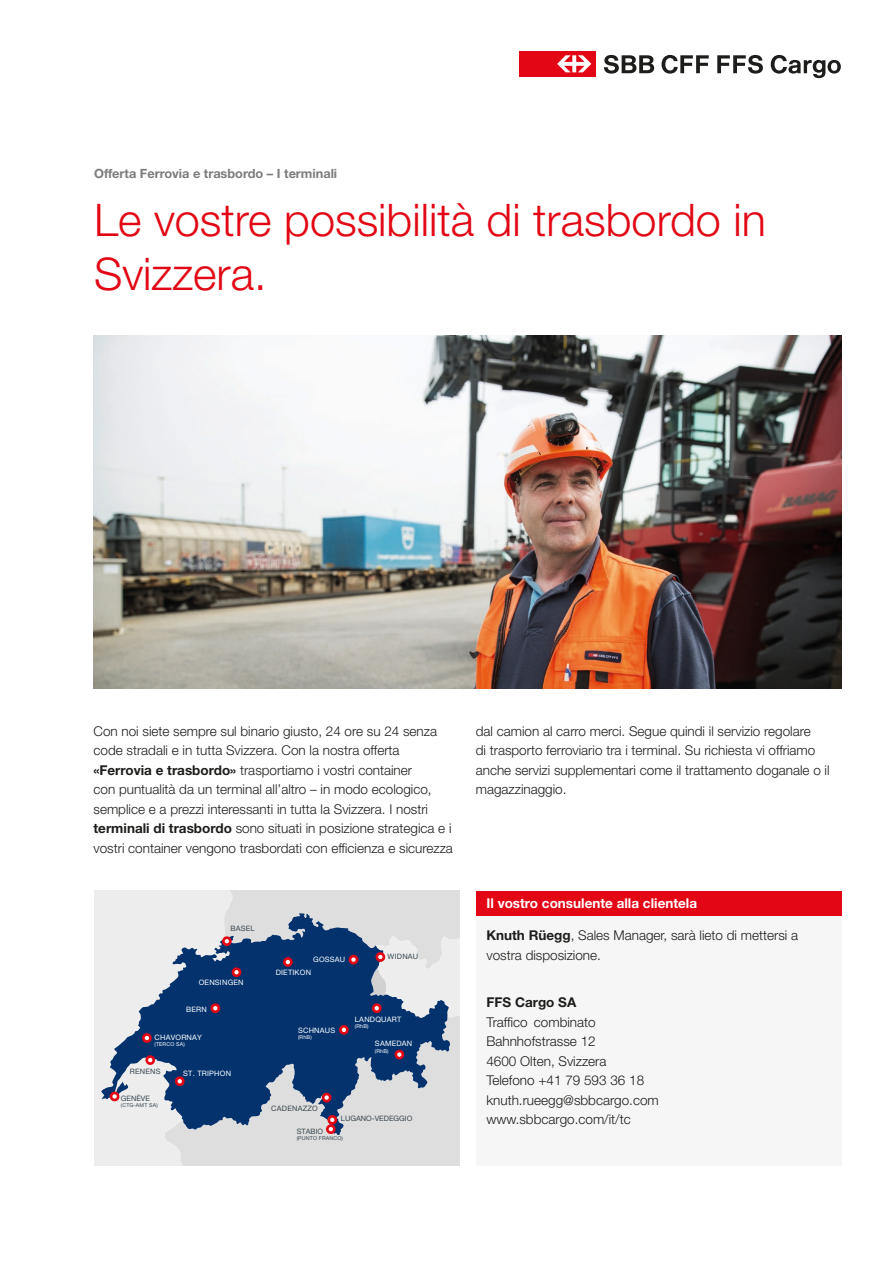
<style>
.page{position:relative;width:893px;height:1263px;background:#fff}
.page>*{position:absolute;margin:0;border:0;box-sizing:border-box;transform-origin:0 0}
.t1{font:300 45px/54px "Helvetica Neue LT Std";color:#e30614}
.t2{font:300 13.5px/19.5px "Helvetica Neue LT Std";color:#1d1d1b}
.t3{font:700 13.5px "Helvetica Neue LT Std";color:#fff}
.t4{font:700 13.5px "Helvetica Neue LT Std";color:#1d1d1b}
.t5{font:700 12.75px "Helvetica Neue LT Std";color:#7c7c7c}
.t6{font:7.5px "Helvetica Neue LT Std";letter-spacing:.03em;color:#fff}
.t7{font:7.5px "Helvetica Neue LT Std";letter-spacing:.015em;color:#36464f}
.t8{font:5.25px "Helvetica Neue LT Std";letter-spacing:.03em;color:#fff}
.t9{font:5.25px "Helvetica Neue LT Std";letter-spacing:.03em;color:#36464f}
.s1{font-weight:700}
</style>
<div class="page">
<svg style="left:604px;top:55px;width:50px;height:19px"></svg>
<svg style="left:661px;top:55px;width:48px;height:19px"></svg>
<svg style="left:717px;top:55px;width:46px;height:19px"></svg>
<div style="left:519px;top:51px;width:77px;height:26px;background:#e30614"></div>
<svg style="left:557px;top:55px;width:34px;height:17px"></svg>
<svg style="left:771px;top:55px;width:70px;height:23px"></svg>
<img style="left:94px;top:336px;width:748px;height:353px">
<div style="left:274px;top:1051px;width:185px;height:114px;background:#dfdede"></div>
<svg style="left:94px;top:891px;width:180px;height:274px;background:#e7e7e7"></svg>
<svg style="left:117px;top:891px;width:342px;height:160px;background:#e4e3e3"></svg>
<svg style="left:101px;top:913px;width:349px;height:222px;background:#6f87a6"></svg>
<svg style="left:145px;top:1055px;width:10px;height:10px"></svg>
<svg style="left:142px;top:1033px;width:10px;height:10px"></svg>
<svg style="left:222px;top:936px;width:10px;height:10px"></svg>
<svg style="left:283px;top:957px;width:10px;height:10px"></svg>
<svg style="left:349px;top:955px;width:9px;height:9px"></svg>
<svg style="left:322px;top:1093px;width:9px;height:9px"></svg>
<svg style="left:327px;top:1115px;width:10px;height:10px"></svg>
<svg style="left:110px;top:1091px;width:9px;height:10px"></svg>
<svg style="left:232px;top:967px;width:9px;height:10px"></svg>
<svg style="left:339px;top:1025px;width:10px;height:10px"></svg>
<svg style="left:372px;top:1003px;width:10px;height:10px"></svg>
<svg style="left:394px;top:1050px;width:10px;height:9px"></svg>
<svg style="left:175px;top:1076px;width:10px;height:10px"></svg>
<svg style="left:210px;top:1003px;width:10px;height:10px"></svg>
<svg style="left:375px;top:952px;width:10px;height:10px"></svg>
<svg style="left:326px;top:1124px;width:10px;height:10px"></svg>
<div style="left:476px;top:916px;width:366px;height:249px;background:#f6f6f6"></div>
<div style="left:476px;top:891px;width:366px;height:25px;background:#e30614"></div>
<p class="t5" style="left:94px;top:166px;width:245px">Offerta Ferrovia e trasbordo – I terminali</p>
<h1 class="t1" style="left:94px;top:192px;width:673px">Le vostre possibilità di trasbordo in<br>Svizzera.</h1>
<p class="t2" style="left:94px;top:721px;width:361px">Con noi siete sempre sul binario giusto, 24 ore su 24 senza code stradali e in tutta Svizzera. Con la nostra offerta <span class="s1">«Ferrovia e trasbordo»</span> trasportiamo i vostri container<br>con puntualità da un terminal all’altro – in modo ecologico, semplice e a prezzi interessanti in tutta la Svizzera. I nostri <span class="s1">terminali di trasbordo</span> sono situati in posizione strategica e i vostri container vengono trasbordati con efficienza e sicurezza</p>
<p class="t2" style="left:476px;top:721px;width:355px">dal camion al carro merci. Segue quindi il servizio regolare<br>di trasporto ferroviario tra i terminal. Su richiesta vi offriamo anche servizi supplementari come il trattamento doganale o il magazzinaggio.</p>
<p class="t7" style="left:230px;top:924px;width:26px">BASEL</p>
<p class="t6" style="left:199px;top:978px;width:46px">OENSINGEN</p>
<p class="t6" style="left:186px;top:1004px;width:22px">BERN</p>
<p class="t6" style="left:155px;top:1032px;width:49px">CHAVORNAY</p>
<p class="t8" style="left:155px;top:1041px;width:32px">(TERCO SA)</p>
<p class="t7" style="left:130px;top:1067px;width:32px">RENENS</p>
<p class="t6" style="left:183px;top:1068px;width:49px">ST. TRIPHON</p>
<p class="t7" style="left:121px;top:1093px;width:31px">GENÈVE</p>
<p class="t9" style="left:121px;top:1102px;width:38px">(CTG-AMT SA)</p>
<p class="t6" style="left:313px;top:955px;width:34px">GOSSAU</p>
<p class="t6" style="left:276px;top:968px;width:37px">DIETIKON</p>
<p class="t7" style="left:388px;top:952px;width:32px">WIDNAU</p>
<p class="t6" style="left:298px;top:1026px;width:39px">SCHNAUS</p>
<p class="t8" style="left:298px;top:1034px;width:15px">(RhB)</p>
<p class="t6" style="left:355px;top:1015px;width:48px">LANDQUART</p>
<p class="t8" style="left:355px;top:1023px;width:15px">(RhB)</p>
<p class="t6" style="left:375px;top:1039px;width:39px">SAMEDAN</p>
<p class="t8" style="left:375px;top:1048px;width:15px">(RhB)</p>
<p class="t7" style="left:271px;top:1103px;width:48px">CADENAZZO</p>
<p class="t7" style="left:341px;top:1113px;width:73px">LUGANO-VEDEGGIO</p>
<p class="t7" style="left:297px;top:1126px;width:28px">STABIO</p>
<p class="t9" style="left:297px;top:1135px;width:48px">(PUNTO FRANCO)</p>
<p class="t3" style="left:486px;top:895px;width:212px">Il vostro consulente alla clientela</p>
<p class="t2" style="left:486px;top:925px;width:313px"><span class="s1">Knuth Rüegg</span>, Sales Manager, sarà lieto di mettersi a vostra disposizione.</p>
<p class="t4" style="left:486px;top:994px;width:91px">FFS Cargo SA</p>
<p class="t2" style="left:486px;top:1012px;width:174px">Traffico combinato<br>Bahnhofstrasse 12<br>4600 Olten, Svizzera<br>Telefono +41 79 593 36 18 knuth.rueegg@sbbcargo.com www.sbbcargo.com/it/tc</p>
</div>
